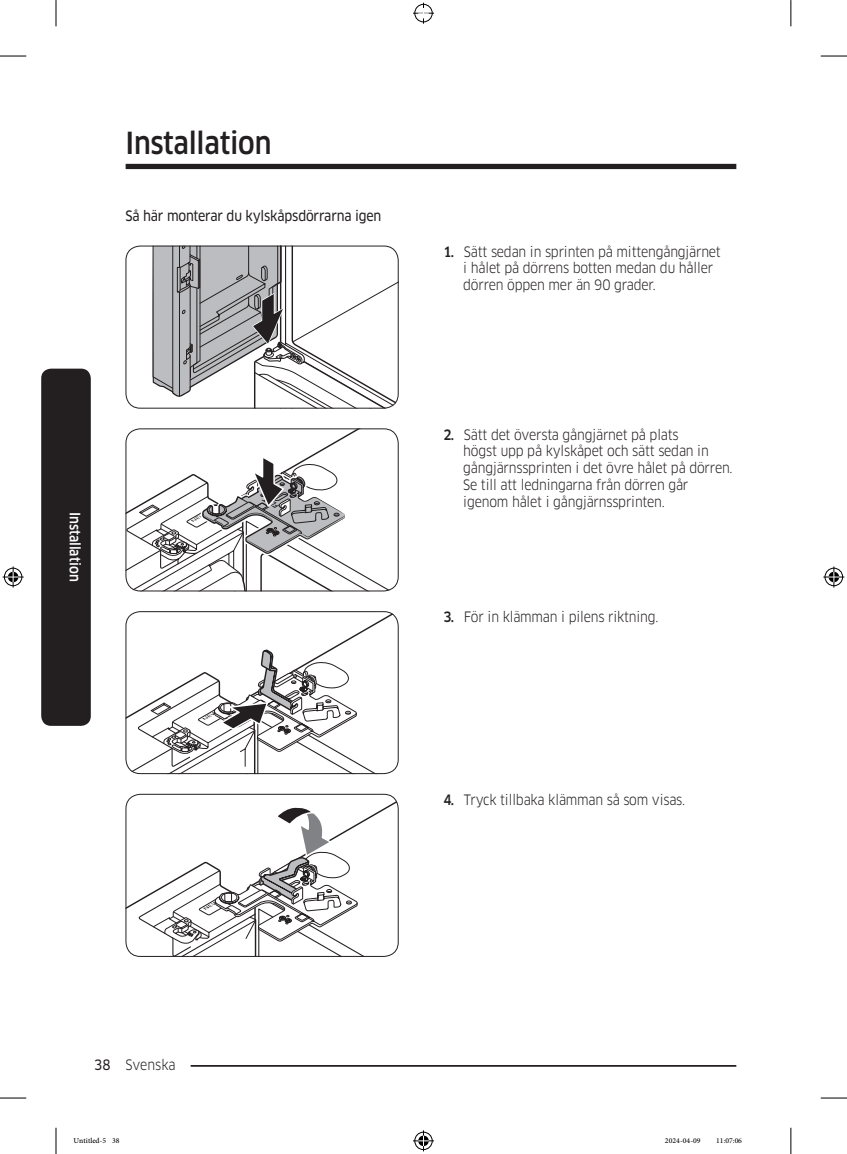
<style>
.page{position:relative;width:847px;height:1154px;background:#fff}
.page>*{position:absolute;margin:0;border:0;box-sizing:border-box;transform-origin:0 0}
.t1{font:500 29.75px "Samsung Clan Pro";letter-spacing:-.01em;color:#231f20;scale:.9 1}
.t2{font:14px/16.8px "Samsung Clan Pro";letter-spacing:-.015em;color:#231f20;scale:.9 1}
.t3{font:14px "Samsung Clan Pro News";letter-spacing:-.015em;color:#231f20;scale:.9 1}
.t4{font:500 14px "Samsung Clan Pro";color:#fff;scale:.9 1}
.t5{font:5.08px "Adobe Arabic";letter-spacing:.005em;color:#000}
.s1{font-weight:500}
.s2{font-family:"Samsung Clan Pro News"}
</style>
<div class="page">
<div style="left:126px;top:164px;width:610px;height:5px;background:#231f20"></div>
<hr style="left:126px;top:1065px;width:610px;height:2px;background:#231f20">
<div style="left:111px;top:1055px;width:79px;height:17px;background:#fff"></div>
<div style="left:41px;top:369px;width:50px;height:357px;background:#231f20;border-radius:10px"></div>
<svg style="left:152px;top:246px;width:246px;height:162px"></svg>
<div style="left:125px;top:246px;width:273px;height:163px;border:1px solid #231f20;border-radius:14px"></div>
<svg style="left:127px;top:428px;width:271px;height:163px"></svg>
<div style="left:125px;top:428px;width:273px;height:163px;border:1px solid #231f20;border-radius:14px"></div>
<svg style="left:127px;top:611px;width:271px;height:163px"></svg>
<div style="left:125px;top:611px;width:273px;height:163px;border:1px solid #231f20;border-radius:14px"></div>
<svg style="left:126px;top:794px;width:272px;height:163px"></svg>
<div style="left:125px;top:794px;width:273px;height:163px;border:1px solid #231f20;border-radius:14px"></div>
<svg style="left:0;top:56px;width:26px;height:1px"></svg>
<svg style="left:820px;top:56px;width:26px;height:1px"></svg>
<svg style="left:0;top:1098px;width:26px;height:1px"></svg>
<svg style="left:820px;top:1098px;width:26px;height:1px"></svg>
<svg style="left:56px;top:0;width:1px;height:26px"></svg>
<svg style="left:56px;top:1128px;width:1px;height:26px"></svg>
<svg style="left:790px;top:0;width:1px;height:26px"></svg>
<svg style="left:790px;top:1128px;width:1px;height:26px"></svg>
<svg style="left:413px;top:3px;width:21px;height:21px"></svg>
<svg style="left:413px;top:1130px;width:21px;height:21px"></svg>
<svg style="left:3px;top:566px;width:21px;height:21px"></svg>
<svg style="left:823px;top:566px;width:21px;height:21px"></svg>
<h1 class="t1" style="left:126px;top:127px;width:163px">Installation</h1>
<p class="t3" style="left:126px;top:208px;width:285px">Så här monterar du kylskåpsdörrarna igen</p>
<p class="t4" style="left:82px;top:511px;width:79px;rotate:90deg">Installation</p>
<p class="t2" style="left:463px;top:243px;width:287px;text-indent:-20px"><span class="s1">1.</span> Sätt sedan in sprinten på mittengångjärnet i hålet på dörrens botten medan du håller dörren öppen mer än 90 grader.</p>
<p class="t2" style="left:463px;top:426px;width:301px;text-indent:-20px"><span class="s1">2.</span> Sätt det översta gångjärnet på plats<br>högst upp på kylskåpet och sätt sedan in gångjärnssprinten i det övre hålet på dörren.<br>Se till att ledningarna från dörren går igenom hålet i gångjärnssprinten.</p>
<p class="t2" style="left:443px;top:609px;width:240px"><span class="s1">3.</span> För in klämman i pilens riktning.</p>
<p class="t2" style="left:443px;top:791px;width:270px"><span class="s1">4.</span> Tryck tillbaka klämman så som visas.</p>
<p class="t2" style="left:94px;top:1056px;width:92px"><span class="s2">38</span> Svenska</p>
<p class="t5" style="left:74px;top:1139px;width:48px">Untitled-5 38</p>
<p class="t5" style="left:664px;top:1139px;width:37px">2024-04-09</p>
<p class="t5" style="left:715px;top:1139px;width:27px">11:07:06</p>
</div>
